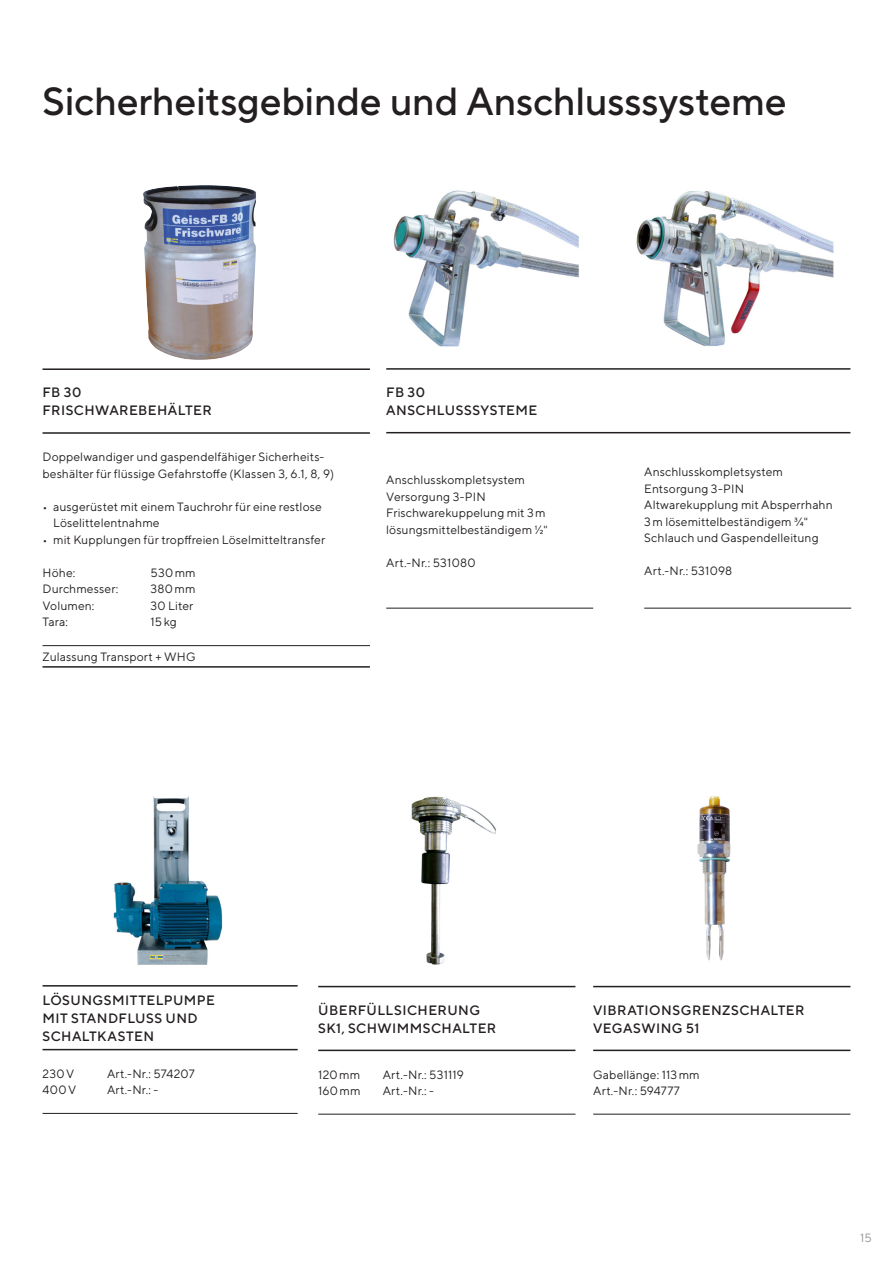
<style>
.page{position:relative;width:893px;height:1263px;background:#fff}
.page>*{position:absolute;margin:0;border:0;box-sizing:border-box;transform-origin:0 0}
.Titel_Produkt_26pt{font:500 39px "TT Norms Pro";letter-spacing:-.005em;color:#231f20}
.Tabelle_Untertitel_Versalien_9pt{font:500 13.5px/18px "TT Norms Pro";letter-spacing:.035em;color:#231f20}
.Tabellen_Grundtext_8pt{font:12px/16.5px "TT Norms Pro";letter-spacing:.01em;color:#231f20}
.Tabelle_Grundtext_8pt{font:12px "TT Norms Pro";letter-spacing:.015em;color:#231f20}
.t1{font:12px "TT Norms Pro";color:#939598}
</style>
<div class="page">
<hr style="left:43px;top:985px;width:255px;height:1px;background:#231f20">
<hr style="left:43px;top:1113px;width:255px;height:1px;background:#231f20">
<hr style="left:43px;top:1049px;width:255px;height:1px;background:#231f20">
<hr style="left:318px;top:986px;width:257px;height:1px;background:#231f20">
<hr style="left:318px;top:1114px;width:257px;height:1px;background:#231f20">
<hr style="left:318px;top:1049px;width:257px;height:2px;background:#231f20">
<hr style="left:593px;top:986px;width:257px;height:1px;background:#231f20">
<hr style="left:593px;top:1114px;width:257px;height:1px;background:#231f20">
<hr style="left:593px;top:1049px;width:257px;height:2px;background:#231f20">
<hr style="left:43px;top:368px;width:327px;height:2px;background:#231f20">
<hr style="left:43px;top:645px;width:327px;height:1px;background:#231f20">
<hr style="left:43px;top:666px;width:327px;height:2px;background:#231f20">
<hr style="left:43px;top:432px;width:327px;height:2px;background:#231f20">
<hr style="left:386px;top:608px;width:207px;height:1px;background:#231f20">
<hr style="left:644px;top:608px;width:207px;height:1px;background:#231f20">
<hr style="left:386px;top:368px;width:464px;height:2px;background:#231f20">
<hr style="left:386px;top:432px;width:464px;height:1px;background:#231f20">
<img style="left:143px;top:185px;width:113px;height:175px">
<img style="left:393px;top:190px;width:186px;height:157px">
<img style="left:636px;top:191px;width:198px;height:155px">
<img style="left:113px;top:796px;width:110px;height:169px">
<img style="left:411px;top:796px;width:85px;height:169px">
<img style="left:697px;top:796px;width:34px;height:165px">
<p class="Titel_Produkt_26pt" style="left:43px;top:73px;width:746px">Sicherheitsgebinde und Anschlusssysteme</p>
<p class="Tabelle_Untertitel_Versalien_9pt" style="left:43px;top:383px;width:171px">FB 30<br>FRISCHWAREBEHÄLTER</p>
<p class="Tabellen_Grundtext_8pt" style="left:43px;top:448px;width:283px">Doppelwandiger und gaspendelfähiger Sicherheits-</p>
<p class="Tabellen_Grundtext_8pt" style="left:43px;top:465px;width:293px">beshälter für flüssige Gefahrstoffe (Klassen 3, 6.1, 8, 9)</p>
<p class="Tabellen_Grundtext_8pt" style="left:53px;top:498px;width:270px;text-indent:-11px">• ausgerüstet mit einem Tauchrohr für eine restlose<br>Löselittelentnahme</p>
<p class="Tabellen_Grundtext_8pt" style="left:43px;top:531px;width:284px">• mit Kupplungen für tropffreien Löselmitteltransfer</p>
<p class="Tabelle_Grundtext_8pt" style="left:43px;top:564px;width:34px">Höhe:</p>
<p class="Tabelle_Grundtext_8pt" style="left:151px;top:564px;width:47px">530mm</p>
<p class="Tabelle_Grundtext_8pt" style="left:43px;top:580px;width:77px">Durchmesser:</p>
<p class="Tabelle_Grundtext_8pt" style="left:151px;top:580px;width:47px">380mm</p>
<p class="Tabelle_Grundtext_8pt" style="left:43px;top:597px;width:53px">Volumen:</p>
<p class="Tabelle_Grundtext_8pt" style="left:151px;top:597px;width:44px">30 Liter</p>
<p class="Tabelle_Grundtext_8pt" style="left:43px;top:613px;width:27px">Tara:</p>
<p class="Tabelle_Grundtext_8pt" style="left:151px;top:613px;width:28px">15kg</p>
<p class="Tabelle_Grundtext_8pt" style="left:43px;top:648px;width:155px">Zulassung Transport + WHG</p>
<p class="Tabelle_Untertitel_Versalien_9pt" style="left:386px;top:382px;width:152px">FB 30<br>ANSCHLUSSSYSTEME</p>
<p class="Tabellen_Grundtext_8pt" style="left:386px;top:471px;width:140px">Anschlusskompletsystem</p>
<p class="Tabellen_Grundtext_8pt" style="left:386px;top:487px;width:101px">Versorgung 3-PIN</p>
<p class="Tabellen_Grundtext_8pt" style="left:386px;top:504px;width:161px">Frischwarekuppelung mit 3m</p>
<p class="Tabellen_Grundtext_8pt" style="left:386px;top:520px;width:163px">lösungsmittelbeständigem 1⁄2"</p>
<p class="Tabelle_Grundtext_8pt" style="left:386px;top:554px;width:91px">Art.-Nr.: 531080</p>
<p class="Tabellen_Grundtext_8pt" style="left:644px;top:463px;width:140px">Anschlusskompletsystem</p>
<p class="Tabellen_Grundtext_8pt" style="left:644px;top:479px;width:101px">Entsorgung 3-PIN</p>
<p class="Tabellen_Grundtext_8pt" style="left:644px;top:496px;width:190px">Altwarekupplung mit Absperrhahn</p>
<p class="Tabellen_Grundtext_8pt" style="left:644px;top:512px;width:165px">3m lösemittelbeständigem 3⁄4"</p>
<p class="Tabellen_Grundtext_8pt" style="left:644px;top:529px;width:176px">Schlauch und Gaspendelleitung</p>
<p class="Tabelle_Grundtext_8pt" style="left:644px;top:562px;width:90px">Art.-Nr.: 531098</p>
<p class="Tabelle_Untertitel_Versalien_9pt" style="left:43px;top:990px;width:174px">LÖSUNGSMITTELPUMPE<br>MIT STANDFLUSS UND<br>SCHALTKASTEN</p>
<p class="Tabelle_Grundtext_8pt" style="left:43px;top:1065px;width:33px">230V</p>
<p class="Tabelle_Grundtext_8pt" style="left:107px;top:1065px;width:89px">Art.-Nr.: 574207</p>
<p class="Tabelle_Grundtext_8pt" style="left:43px;top:1081px;width:35px">400V</p>
<p class="Tabelle_Grundtext_8pt" style="left:107px;top:1081px;width:53px">Art.-Nr.: -</p>
<p class="Tabelle_Untertitel_Versalien_9pt" style="left:318px;top:1000px;width:179px">ÜBERFÜLLSICHERUNG<br>SK1, SCHWIMMSCHALTER</p>
<p class="Tabelle_Grundtext_8pt" style="left:318px;top:1066px;width:43px">120mm</p>
<p class="Tabelle_Grundtext_8pt" style="left:383px;top:1066px;width:83px">Art.-Nr.: 531119</p>
<p class="Tabelle_Grundtext_8pt" style="left:318px;top:1082px;width:44px">160mm</p>
<p class="Tabelle_Grundtext_8pt" style="left:383px;top:1082px;width:53px">Art.-Nr.: -</p>
<p class="Tabelle_Untertitel_Versalien_9pt" style="left:593px;top:1000px;width:213px">VIBRATIONSGRENZSCHALTER<br>VEGASWING 51</p>
<p class="Tabelle_Grundtext_8pt" style="left:593px;top:1066px;width:108px">Gabellänge: 113mm</p>
<p class="Tabelle_Grundtext_8pt" style="left:593px;top:1082px;width:88px">Art.-Nr.: 594777</p>
<p class="t1" style="left:860px;top:1229px;width:13px">15</p>
</div>
